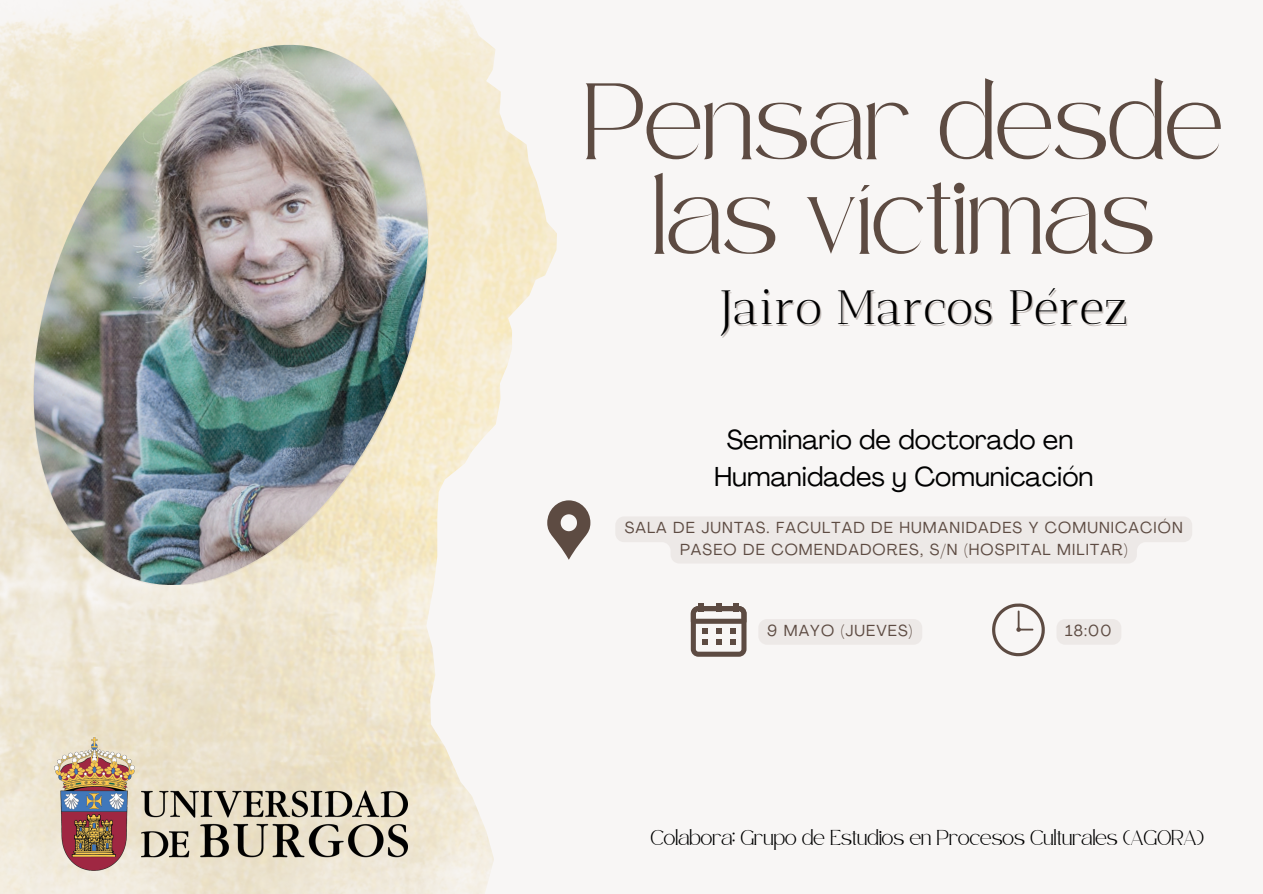
<style>
.page{position:relative;width:1263px;height:894px;background:#fff}
.page>*{position:absolute;margin:0;border:0;box-sizing:border-box;transform-origin:0 0}
.t1{font:52.95px/94.5px "Safira March";color:#5d4b42;text-align:center}
.t2{font:48px "Antic Didone";color:#000}
.t3{font:27px/37.2px "Agrandir";color:#000;text-align:center}
.t4{font:15.75px/21.3px "Agrandir";letter-spacing:.07em;color:#5d4b42;text-align:center}
.t5{font:10.5px "Safira March";color:#000}
</style>
<div class="page">
<div style="left:0;top:0;width:1263px;height:893px;background:#f8f6f5"></div>
<img style="left:0;top:0;width:557px;height:893px">
<img style="left:55px;top:737px;width:352px;height:133px">
<svg style="left:547px;top:500px;width:43px;height:59px"></svg>
<svg style="left:992px;top:603px;width:53px;height:53px"></svg>
<div style="left:698px;top:603px;width:5px;height:9px;background:#5d4b42"></div>
<div style="left:716px;top:603px;width:5px;height:9px;background:#5d4b42"></div>
<div style="left:734px;top:603px;width:5px;height:9px;background:#5d4b42"></div>
<svg style="left:691px;top:606px;width:55px;height:50px"></svg>
<svg style="left:616px;top:517px;width:576px;height:46px"></svg>
<div style="left:758px;top:619px;width:164px;height:25px;background:#ebe6e4;border-radius:9px"></div>
<div style="left:1056px;top:619px;width:65px;height:25px;background:#ebe6e4;border-radius:9px"></div>
<img style="left:34px;top:45px;width:394px;height:539px">
<p class="t1" style="left:584px;top:94px;width:640px">Pensar desde las víctimas</p>
<p class="t2" style="left:721px;top:279px;width:408px">Jairo Marcos Pérez</p>
<h1 class="t3" style="left:714px;top:423px;width:381px">Seminario de doctorado en<br>Humanidades y Comunicación</h1>
<p class="t4" style="left:625px;top:518px;width:560px">SALA DE JUNTAS. FACULTAD DE HUMANIDADES Y COMUNICACIÓN<br>PASEO DE COMENDADORES, S/N (HOSPITAL MILITAR)</p>
<h2 class="t4" style="left:767px;top:621px;width:147px">9 MAYO (JUEVES)</h2>
<p class="t4" style="left:1065px;top:621px;width:48px">18:00</p>
<h1 class="t5" style="left:651px;top:834px;width:555px">Colabora: Grupo de Estudios en Procesos Culturales (AGORA)</h1>
</div>
